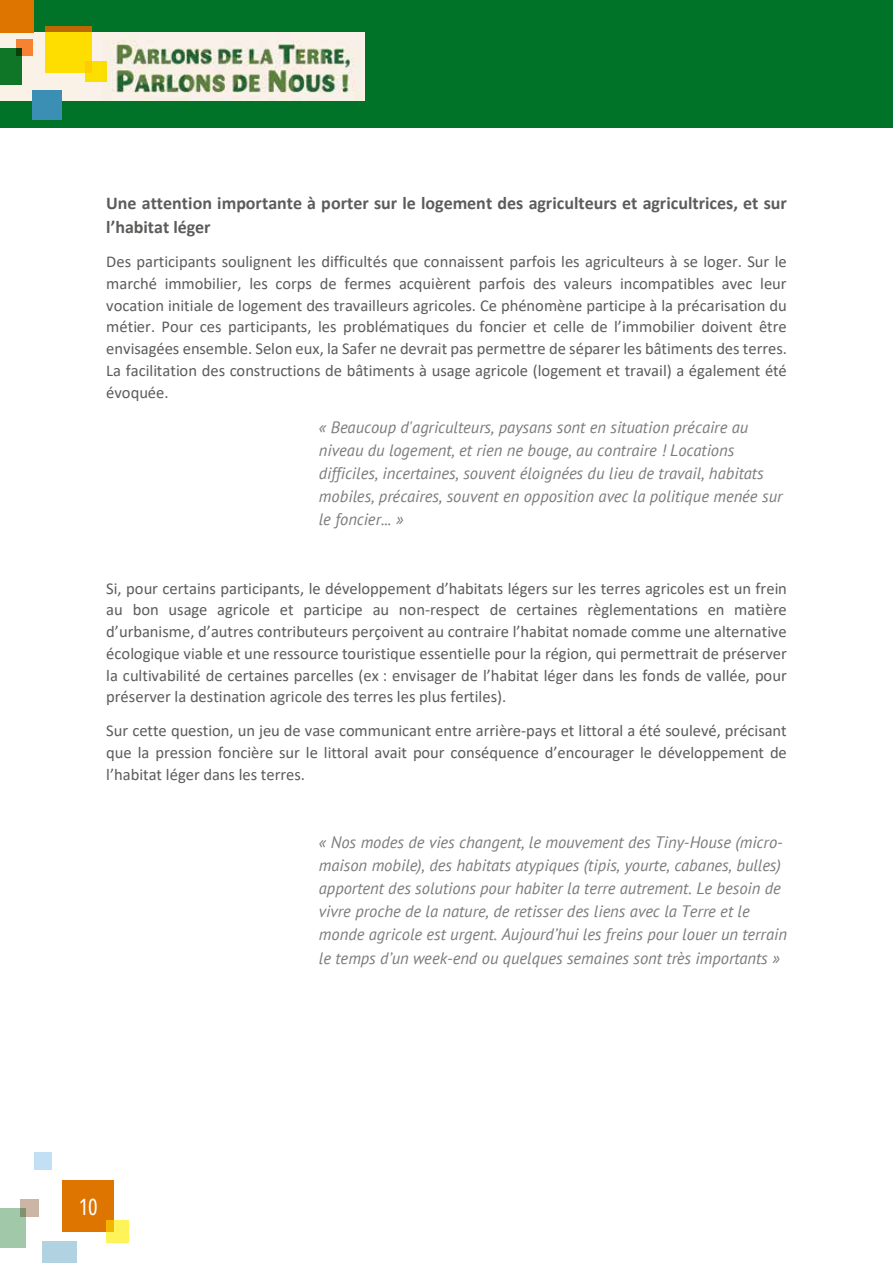
<style>
.page{position:relative;width:893px;height:1263px;background:#fff}
.page>*{position:absolute;margin:0;border:0;box-sizing:border-box;transform-origin:0 0}
.t1{font:22.5px "Open Sans";color:#fff}
.t2{font:700 18px/23.7px "Calibri";color:#5c5c5b}
.t3{font:16.5px/21.8px "Calibri";color:#5c5c5b;text-align:justify}
.t4{font:italic 16.5px/23.1px "PT Sans";color:#7b7b7b}
</style>
<div class="page">
<div style="left:0;top:0;width:893px;height:128px;background:#007329"></div>
<div style="left:0;top:1208px;width:26px;height:40px;background:#a0c8a9"></div>
<div style="left:106px;top:1220px;width:23px;height:23px;background:#fff35a"></div>
<div style="left:43px;top:1242px;width:34px;height:21px;background:#b1d2e1"></div>
<div style="left:34px;top:1152px;width:17px;height:17px;background:#c2e0f4"></div>
<div style="left:62px;top:1181px;width:51px;height:51px;background:#dd7500"></div>
<svg style="left:20px;top:1199px;width:19px;height:18px"></svg>
<img style="left:0;top:33px;width:365px;height:68px">
<div style="left:0;top:48px;width:22px;height:36px;background:#107627"></div>
<div style="left:85px;top:61px;width:21px;height:21px;background:#fadf00"></div>
<div style="left:32px;top:90px;width:30px;height:30px;background:#3b8fb5"></div>
<div style="left:0;top:0;width:34px;height:33px;background:#dd7500"></div>
<svg style="left:45px;top:27px;width:47px;height:46px;background:#f6d000"></svg>
<svg style="left:16px;top:39px;width:17px;height:17px"></svg>
<p class="t2" style="left:106px;top:191px;width:682px">Une attention importante à porter sur le logement des agriculteurs et agricultrices, et sur l’habitat léger</p>
<p class="t3" style="left:106px;top:250px;width:682px">Des participants soulignent les difficultés que connaissent parfois les agriculteurs à se loger. Sur le marché immobilier, les corps de fermes acquièrent parfois des valeurs incompatibles avec leur vocation initiale de logement des travailleurs agricoles. Ce phénomène participe à la précarisation du métier. Pour ces participants, les problématiques du foncier et celle de l’immobilier doivent être envisagées ensemble. Selon eux, la Safer ne devrait pas permettre de séparer les bâtiments des terres.<br>La facilitation des constructions de bâtiments à usage agricole (logement et travail) a également été évoquée.</p>
<p class="t4" style="left:319px;top:415px;width:465px">« Beaucoup d'agriculteurs, paysans sont en situation précaire au niveau du logement, et rien ne bouge, au contraire ! Locations difficiles, incertaines, souvent éloignées du lieu de travail, habitats mobiles, précaires, souvent en opposition avec la politique menée sur le foncier... »</p>
<p class="t3" style="left:106px;top:577px;width:682px">Si, pour certains participants, le développement d’habitats légers sur les terres agricoles est un frein au bon usage agricole et participe au non-respect de certaines règlementations en matière d’urbanisme, d’autres contributeurs perçoivent au contraire l’habitat nomade comme une alternative écologique viable et une ressource touristique essentielle pour la région, qui permettrait de préserver la cultivabilité de certaines parcelles (ex : envisager de l’habitat léger dans les fonds de vallée, pour préserver la destination agricole des terres les plus fertiles).</p>
<p class="t3" style="left:106px;top:719px;width:682px">Sur cette question, un jeu de vase communicant entre arrière-pays et littoral a été soulevé, précisant que la pression foncière sur le littoral avait pour conséquence d’encourager le développement de l’habitat léger dans les terres.</p>
<p class="t4" style="left:319px;top:831px;width:470px">« Nos modes de vies changent, le mouvement des Tiny-House (micro&shy;maison mobile), des habitats atypiques (tipis, yourte, cabanes, bulles) apportent des solutions pour habiter la terre autrement. Le besoin de vivre proche de la nature, de retisser des liens avec la Terre et le monde agricole est urgent. Aujourd’hui les freins pour louer un terrain le temps d’un week-end ou quelques semaines sont très importants »</p>
<h1 class="t1" style="left:79px;top:1191px;width:21px">10</h1>
</div>
